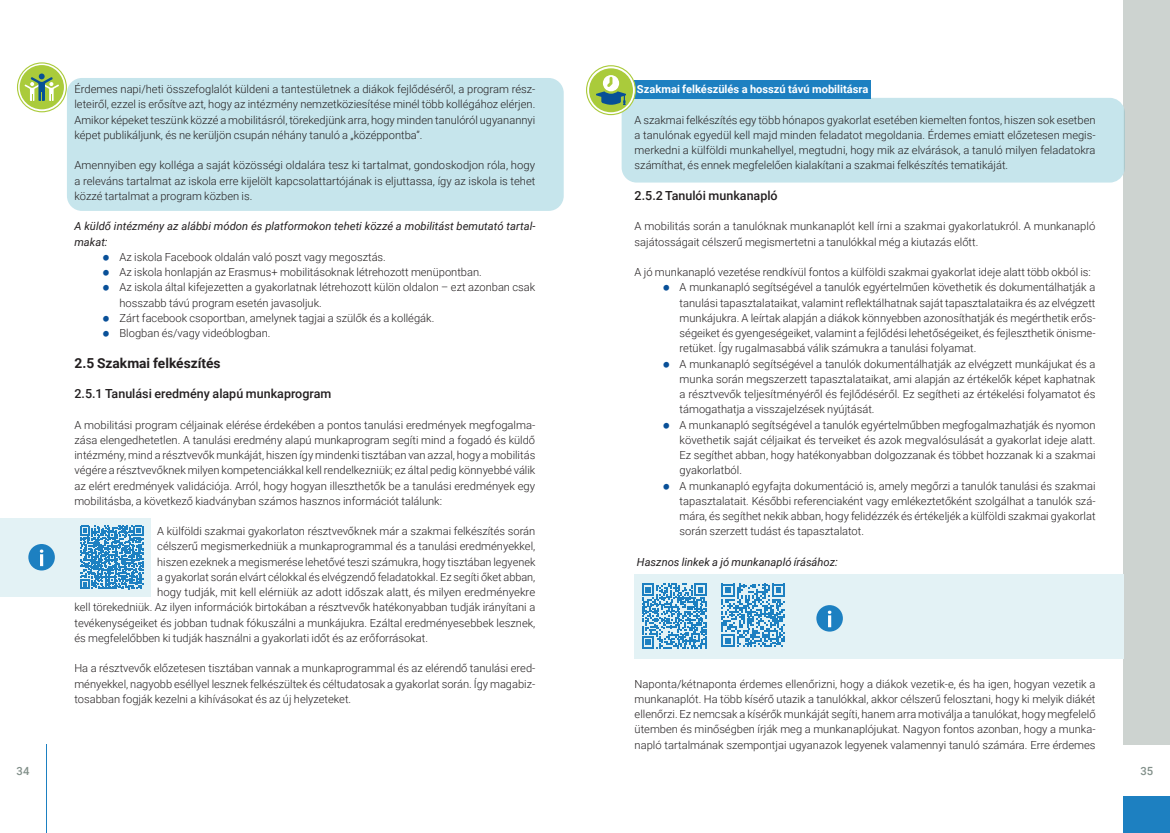
<style>
.page{position:relative;width:1170px;height:833px;background:#fff}
.page>*{position:absolute;margin:0;border:0;box-sizing:border-box;transform-origin:0 0}
.t1{font:700 13.75px "Roboto";color:#231f20}
.t2{font:500 12.5px "Roboto";color:#231f20}
.t3{font:500 11.25px "Roboto";color:#82908a}
.t4{font:300 11.12px/15.2px "Roboto";color:#231f20;text-align:justify}
.t5{font:italic 11.12px/15.2px "Roboto";color:#231f20}
.t6{font:700 11.12px "Roboto";color:#fff}
.s1{font-family:"Berlin Sans FB Demi";font-weight:700;font-size:11.25px;color:#095098}
</style>
<div class="page">
<div style="left:1123px;top:0;width:46px;height:744px;background:#cdd3d0"></div>
<div style="left:1123px;top:797px;width:46px;height:36px;background:#1d80c1"></div>
<hr style="left:46px;top:744px;width:1px;height:89px;background:#1d80c1">
<div style="left:621px;top:98px;width:502px;height:85px;background:#c6e5ec"></div>
<svg style="left:1123px;top:108px;width:1px;height:65px"></svg>
<div style="left:67px;top:78px;width:496px;height:133px;background:#c6e5ec;border-radius:15px"></div>
<div style="left:0;top:518px;width:151px;height:79px;background:#e3f2f5"></div>
<div style="left:634px;top:574px;width:489px;height:85px;background:#e3f2f5"></div>
<svg style="left:80px;top:525px;width:64px;height:64px"></svg>
<div style="left:634px;top:80px;width:236px;height:19px;background:#1d80c1"></div>
<svg style="left:642px;top:583px;width:64px;height:65px"></svg>
<svg style="left:721px;top:583px;width:64px;height:64px"></svg>
<div style="left:816px;top:605px;width:26px;height:26px;background:#1d80c1;border-radius:50%"></div>
<svg style="left:827px;top:610px;width:4px;height:17px"></svg>
<div style="left:28px;top:544px;width:27px;height:26px;background:#1d80c1;border-radius:50%"></div>
<svg style="left:40px;top:549px;width:3px;height:17px"></svg>
<svg style="left:17px;top:62px;width:50px;height:50px"></svg>
<svg style="left:586px;top:65px;width:50px;height:50px"></svg>
<p class="t4" style="left:74px;top:81px;width:462px">Érdemes napi/heti összefoglalót küldeni a tantestületnek a diákok fejlődéséről, a program rész&shy;leteiről, ezzel is erősítve azt, hogy az intézmény nemzetköziesítése minél több kollégához elérjen.<br>Amikor képeket teszünk közzé a mobilitásról, törekedjünk arra, hogy minden tanulóról ugyanannyi képet publikáljunk, és ne kerüljön csupán néhány tanuló a „középpontba”.</p>
<p class="t4" style="left:74px;top:157px;width:462px">Amennyiben egy kolléga a saját közösségi oldalára tesz ki tartalmat, gondoskodjon róla, hogy a releváns tartalmat az iskola erre kijelölt kapcsolattartójának is eljuttassa, így az iskola is tehet közzé tartalmat a program közben is.</p>
<p class="t5" style="left:74px;top:218px;width:462px">A küldő intézmény az alábbi módon és platformokon teheti közzé a mobilitást bemutató tartal&shy;makat:</p>
<p class="t4" style="left:103px;top:249px;width:284px"><span class="s1">•</span> Az iskola Facebook oldalán való poszt vagy megosztás.</p>
<p class="t4" style="left:103px;top:264px;width:380px"><span class="s1">•</span> Az iskola honlapján az Erasmus+ mobilitásoknak létrehozott menüpontban.</p>
<p class="t4" style="left:119px;top:279px;width:417px;text-indent:-17px"><span class="s1">•</span> Az iskola által kifejezetten a gyakorlatnak létrehozott külön oldalon – ezt azonban csak hosszabb távú program esetén javasoljuk.</p>
<p class="t4" style="left:103px;top:310px;width:333px"><span class="s1">•</span> Zárt facebook csoportban, amelynek tagjai a szülők és a kollégák.</p>
<p class="t4" style="left:103px;top:325px;width:169px"><span class="s1">•</span> Blogban és/vagy videóblogban.</p>
<p class="t1" style="left:74px;top:353px;width:148px">2.5 Szakmai felkészítés</p>
<p class="t2" style="left:74px;top:385px;width:258px">2.5.1 Tanulási eredmény alapú munkaprogram</p>
<p class="t4" style="left:74px;top:416px;width:462px">A mobilitási program céljainak elérése érdekében a pontos tanulási eredmények megfogalma&shy;zása elengedhetetlen. A tanulási eredmény alapú munkaprogram segíti mind a fogadó és küldő intézmény, mind a résztvevők munkáját, hiszen így mindenki tisztában van azzal, hogy a mobilitás végére a résztvevőknek milyen kompetenciákkal kell rendelkezniük; ez által pedig könnyebbé válik az elért eredmények validációja. Arról, hogy hogyan illeszthetők be a tanulási eredmények egy mobilitásba, a következő kiadványban számos hasznos információt találunk:</p>
<p class="t4" style="left:157px;top:523px;width:379px">A külföldi szakmai gyakorlaton résztvevőknek már a szakmai felkészítés során</p>
<p class="t4" style="left:157px;top:538px;width:379px">célszerű megismerkedniük a munkaprogrammal és a tanulási eredményekkel,</p>
<p class="t4" style="left:157px;top:554px;width:379px">hiszen ezeknek a megismerése lehetővé teszi számukra, hogy tisztában legyenek</p>
<p class="t4" style="left:157px;top:569px;width:379px">a gyakorlat során elvárt célokkal és elvégzendő feladatokkal. Ez segíti őket abban,</p>
<p class="t4" style="left:157px;top:584px;width:379px">hogy tudják, mit kell elérniük az adott időszak alatt, és milyen eredményekre</p>
<p class="t4" style="left:74px;top:599px;width:462px">kell törekedniük. Az ilyen információk birtokában a résztvevők hatékonyabban tudják irányítani a</p>
<p class="t4" style="left:74px;top:614px;width:462px">tevékenységeiket és jobban tudnak fókuszálni a munkájukra. Ezáltal eredményesebbek lesznek,</p>
<p class="t4" style="left:74px;top:630px;width:355px">és megfelelőbben ki tudják használni a gyakorlati időt és az erőforrásokat.</p>
<p class="t4" style="left:74px;top:660px;width:462px">Ha a résztvevők előzetesen tisztában vannak a munkaprogrammal és az elérendő tanulási ered&shy;ményekkel, nagyobb eséllyel lesznek felkészültek és céltudatosak a gyakorlat során. Így magabiz&shy;tosabban fogják kezelni a kihívásokat és az új helyzeteket.</p>
<p class="t6" style="left:637px;top:81px;width:233px">Szakmai felkészülés a hosszú távú mobilitásra</p>
<p class="t4" style="left:634px;top:112px;width:462px">A szakmai felkészítés egy több hónapos gyakorlat esetében kiemelten fontos, hiszen sok esetben a tanulónak egyedül kell majd minden feladatot megoldania. Érdemes emiatt előzetesen megis&shy;merkedni a külföldi munkahellyel, megtudni, hogy mik az elvárások, a tanuló milyen feladatokra számíthat, és ennek megfelelően kialakítani a szakmai felkészítés tematikáját.</p>
<p class="t2" style="left:634px;top:187px;width:145px">2.5.2 Tanulói munkanapló</p>
<p class="t4" style="left:634px;top:218px;width:462px">A mobilitás során a tanulóknak munkanaplót kell írni a szakmai gyakorlatukról. A munkanapló sajátosságait célszerű megismertetni a tanulókkal még a kiutazás előtt.</p>
<p class="t4" style="left:634px;top:264px;width:458px">A jó munkanapló vezetése rendkívül fontos a külföldi szakmai gyakorlat ideje alatt több okból is:</p>
<p class="t4" style="left:679px;top:279px;width:417px;text-indent:-17px"><span class="s1">•</span> A munkanapló segítségével a tanulók egyértelműen követhetik és dokumentálhatják a tanulási tapasztalataikat, valamint reflektálhatnak saját tapasztalataikra és az elvégzett munkájukra. A leírtak alapján a diákok könnyebben azonosíthatják és megérthetik erős&shy;ségeiket és gyengeségeiket, valamint a fejlődési lehetőségeiket, és fejleszthetik önisme&shy;retüket. Így rugalmasabbá válik számukra a tanulási folyamat.</p>
<p class="t4" style="left:679px;top:355px;width:417px;text-indent:-17px"><span class="s1">•</span> A munkanapló segítségével a tanulók dokumentálhatják az elvégzett munkájukat és a munka során megszerzett tapasztalataikat, ami alapján az értékelők képet kaphatnak a résztvevők teljesítményéről és fejlődéséről. Ez segítheti az értékelési folyamatot és támogathatja a visszajelzések nyújtását.</p>
<p class="t4" style="left:679px;top:416px;width:417px;text-indent:-17px"><span class="s1">•</span> A munkanapló segítségével a tanulók egyértelműbben megfogalmazhatják és nyomon követhetik saját céljaikat és terveiket és azok megvalósulását a gyakorlat ideje alatt.<br>Ez segíthet abban, hogy hatékonyabban dolgozzanak és többet hozzanak ki a szakmai gyakorlatból.</p>
<p class="t4" style="left:679px;top:477px;width:417px;text-indent:-17px"><span class="s1">•</span> A munkanapló egyfajta dokumentáció is, amely megőrzi a tanulók tanulási és szakmai tapasztalatait. Későbbi referenciaként vagy emlékeztetőként szolgálhat a tanulók szá&shy;mára, és segíthet nekik abban, hogy felidézzék és értékeljék a külföldi szakmai gyakorlat során szerzett tudást és tapasztalatot.</p>
<p class="t5" style="left:637px;top:554px;width:202px">Hasznos linkek a jó munkanapló írásához:</p>
<p class="t4" style="left:634px;top:675px;width:462px">Naponta/kétnaponta érdemes ellenőrizni, hogy a diákok vezetik-e, és ha igen, hogyan vezetik a munkanaplót. Ha több kísérő utazik a tanulókkal, akkor célszerű felosztani, hogy ki melyik diákét ellenőrzi. Ez nemcsak a kísérők munkáját segíti, hanem arra motiválja a tanulókat, hogy megfelelő ütemben és minőségben írják meg a munkanaplójukat. Nagyon fontos azonban, hogy a munka&shy;napló tartalmának szempontjai ugyanazok legyenek valamennyi tanuló számára. Erre érdemes</p>
<p class="t3" style="left:17px;top:763px;width:14px">34</p>
<p class="t3" style="left:1140px;top:763px;width:14px">35</p>
</div>
